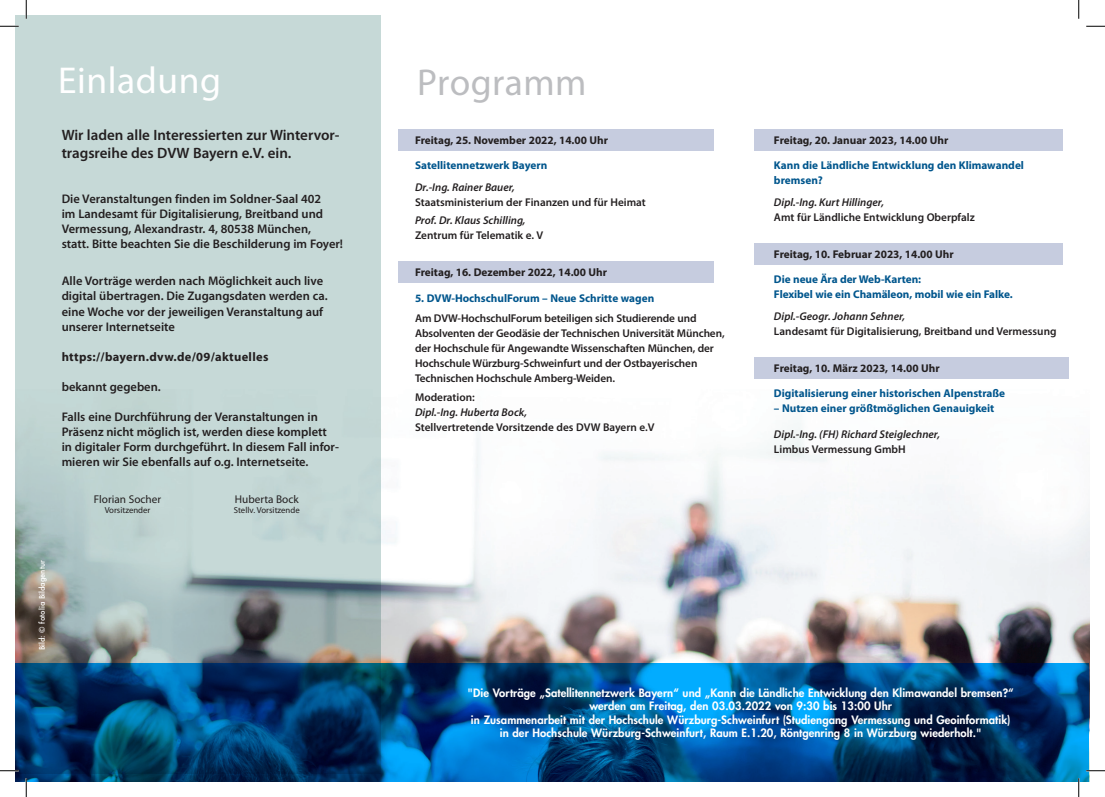
<style>
.page{position:relative;width:1105px;height:797px;background:#fff}
.page>*{position:absolute;margin:0;border:0;box-sizing:border-box;transform-origin:0 0}
.t1{font:37.5px "Myriad Pro";letter-spacing:.015em;color:#fff}
.t2{font:37.5px "Myriad Pro";letter-spacing:.01em;color:#bcbdc0}
.t3{font:600 15px/18px "Myriad Pro";color:#231f20}
.t4{font:600 12.5px/15px "Myriad Pro";color:#231f20}
.t5{font:700 12.5px "Myriad Pro";letter-spacing:.025em;color:#231f20}
.t6{font:600 11.25px/15px "Myriad Pro";letter-spacing:-.01em;color:#231f20}
.t7{font:800 11.25px/13.5px "Futura";letter-spacing:.005em;color:#fff;text-align:center}
.t8{font:700 11.25px/15px "Myriad Pro";color:#01568d}
.t9{font:700 11.25px "Myriad Pro";color:#231f20}
.t10{font:italic 600 11.25px "Myriad Pro";color:#231f20}
.t11{font:11.25px "Myriad Pro";color:#231f20}
.t12{font:8.75px "Myriad Pro";color:#231f20}
.t13{font:500 7.5px "Futura";color:#fff}
</style>
<div class="page">
<img style="left:381px;top:422px;width:708px;height:241px">
<svg style="left:16px;top:16px;width:365px;height:647px;background:#bccecd"></svg>
<svg style="left:16px;top:663px;width:1073px;height:118px;background:#004880"></svg>
<div style="left:398px;top:261px;width:316px;height:21px;background:#c6ccdf"></div>
<div style="left:754px;top:129px;width:309px;height:21px;background:#c6ccdf"></div>
<div style="left:398px;top:129px;width:316px;height:21px;background:#c6ccdf"></div>
<div style="left:754px;top:243px;width:309px;height:22px;background:#c6ccdf"></div>
<div style="left:754px;top:358px;width:315px;height:21px;background:#c6ccdf"></div>
<svg style="left:0;top:25px;width:19px;height:2px"></svg>
<svg style="left:1086px;top:25px;width:19px;height:2px"></svg>
<svg style="left:0;top:770px;width:19px;height:1px"></svg>
<svg style="left:1086px;top:770px;width:19px;height:1px"></svg>
<svg style="left:25px;top:0;width:2px;height:19px"></svg>
<svg style="left:25px;top:778px;width:2px;height:19px"></svg>
<svg style="left:1078px;top:0;width:1px;height:19px"></svg>
<svg style="left:1078px;top:778px;width:1px;height:19px"></svg>
<h1 class="t1" style="left:58px;top:58px;width:165px">Einladung</h1>
<p class="t3" style="left:62px;top:126px;width:279px">Wir laden alle Interessierten zur Wintervor&shy;tragsreihe des DVW Bayern e.V. ein.</p>
<p class="t4" style="left:62px;top:191px;width:283px">Die Veranstaltungen finden im Soldner-Saal 402<br>im Landesamt für Digitalisierung, Breitband und Vermessung, Alexandrastr. 4, 80538 München,<br>statt. Bitte beachten Sie die Beschilderung im Foyer!</p>
<p class="t4" style="left:62px;top:273px;width:267px">Alle Vorträge werden nach Möglichkeit auch live digital übertragen. Die Zugangsdaten werden ca. eine Woche vor der jeweiligen Veranstaltung auf unserer Internetseite</p>
<p class="t5" style="left:62px;top:348px;width:208px">https://bayern.dvw.de/09/aktuelles</p>
<p class="t4" style="left:62px;top:378px;width:101px">bekannt gegeben.</p>
<p class="t4" style="left:62px;top:408px;width:279px">Falls eine Durchführung der Veranstaltungen in Präsenz nicht möglich ist, werden diese komplett in digitaler Form durchgeführt. In diesem Fall infor&shy;mieren wir Sie ebenfalls auf o.g. Internetseite.</p>
<p class="t11" style="left:235px;top:492px;width:65px">Huberta Bock</p>
<p class="t12" style="left:234px;top:505px;width:67px">Stellv. Vorsitzende</p>
<p class="t11" style="left:94px;top:492px;width:69px">Florian Socher</p>
<p class="t12" style="left:105px;top:505px;width:47px">Vorsitzender</p>
<p class="t13" style="left:37px;top:650px;width:91px;rotate:-90deg">Bild: © fotolia Bildagentur</p>
<h1 class="t2" style="left:417px;top:59px;width:171px">Programm</h1>
<p class="t9" style="left:415px;top:133px;width:195px">Freitag, 25. November 2022, 14.00 Uhr</p>
<p class="t8" style="left:415px;top:158px;width:134px">Satellitennetzwerk Bayern</p>
<p class="t10" style="left:415px;top:180px;width:101px">Dr.-Ing. Rainer Bauer,</p>
<p class="t6" style="left:415px;top:194px;width:232px">Staatsministerium der Finanzen und für Heimat</p>
<p class="t10" style="left:415px;top:213px;width:112px">Prof. Dr. Klaus Schilling,</p>
<p class="t6" style="left:415px;top:227px;width:130px">Zentrum für Telematik e. V</p>
<p class="t9" style="left:415px;top:265px;width:194px">Freitag, 16. Dezember 2022, 14.00 Uhr</p>
<p class="t8" style="left:415px;top:290px;width:241px">5. DVW-HochschulForum – Neue Schritte wagen</p>
<p class="t6" style="left:415px;top:311px;width:311px">Am DVW-HochschulForum beteiligen sich Studierende und Absolventen der Geodäsie der Technischen Universität München, der Hochschule für Angewandte Wissenschaften München, der Hochschule Würzburg-Schweinfurt und der Ostbayerischen Technischen Hochschule Amberg-Weiden.</p>
<p class="t6" style="left:415px;top:389px;width:61px">Moderation:</p>
<p class="t10" style="left:415px;top:405px;width:114px">Dipl.-Ing. Huberta Bock,</p>
<p class="t6" style="left:415px;top:419px;width:241px">Stellvertretende Vorsitzende des DVW Bayern e.V</p>
<p class="t9" style="left:774px;top:133px;width:176px">Freitag, 20. Januar 2023, 14.00 Uhr</p>
<p class="t8" style="left:774px;top:158px;width:252px">Kann die Ländliche Entwicklung den Klimawandel bremsen?</p>
<p class="t10" style="left:774px;top:195px;width:112px">Dipl.-Ing. Kurt Hillinger,</p>
<p class="t6" style="left:774px;top:209px;width:202px">Amt für Ländliche Entwicklung Oberpfalz</p>
<p class="t9" style="left:774px;top:246px;width:181px">Freitag, 10. Februar 2023, 14.00 Uhr</p>
<p class="t8" style="left:774px;top:272px;width:240px">Die neue Ära der Web-Karten:<br>Flexibel wie ein Chamäleon, mobil wie ein Falke.</p>
<p class="t10" style="left:774px;top:309px;width:133px">Dipl.-Geogr. Johann Sehner,</p>
<p class="t6" style="left:774px;top:323px;width:284px">Landesamt für Digitalisierung, Breitband und Vermessung</p>
<p class="t9" style="left:774px;top:360px;width:167px">Freitag, 10. März 2023, 14.00 Uhr</p>
<p class="t8" style="left:774px;top:386px;width:233px">Digitalisierung einer historischen Alpenstraße</p>
<p class="t8" style="left:774px;top:401px;width:222px">– Nutzen einer größtmöglichen Genauigkeit</p>
<p class="t10" style="left:774px;top:427px;width:168px">Dipl.-Ing. (FH) Richard Steiglechner,</p>
<p class="t6" style="left:774px;top:441px;width:133px">Limbus Vermessung GmbH</p>
<p class="t7" style="left:468px;top:685px;width:548px">"Die Vorträge „Satellitennetzwerk Bayern“ und „Kann die Ländliche Entwicklung den Klimawandel bremsen?“ werden am Freitag, den 03.03.2022 von 9:30 bis 13:00 Uhr<br>in Zusammenarbeit mit der Hochschule Würzburg-Schweinfurt (Studiengang Vermessung und Geoinformatik) in der Hochschule Würzburg-Schweinfurt, Raum E.1.20, Röntgenring 8 in Würzburg wiederholt."</p>
</div>
